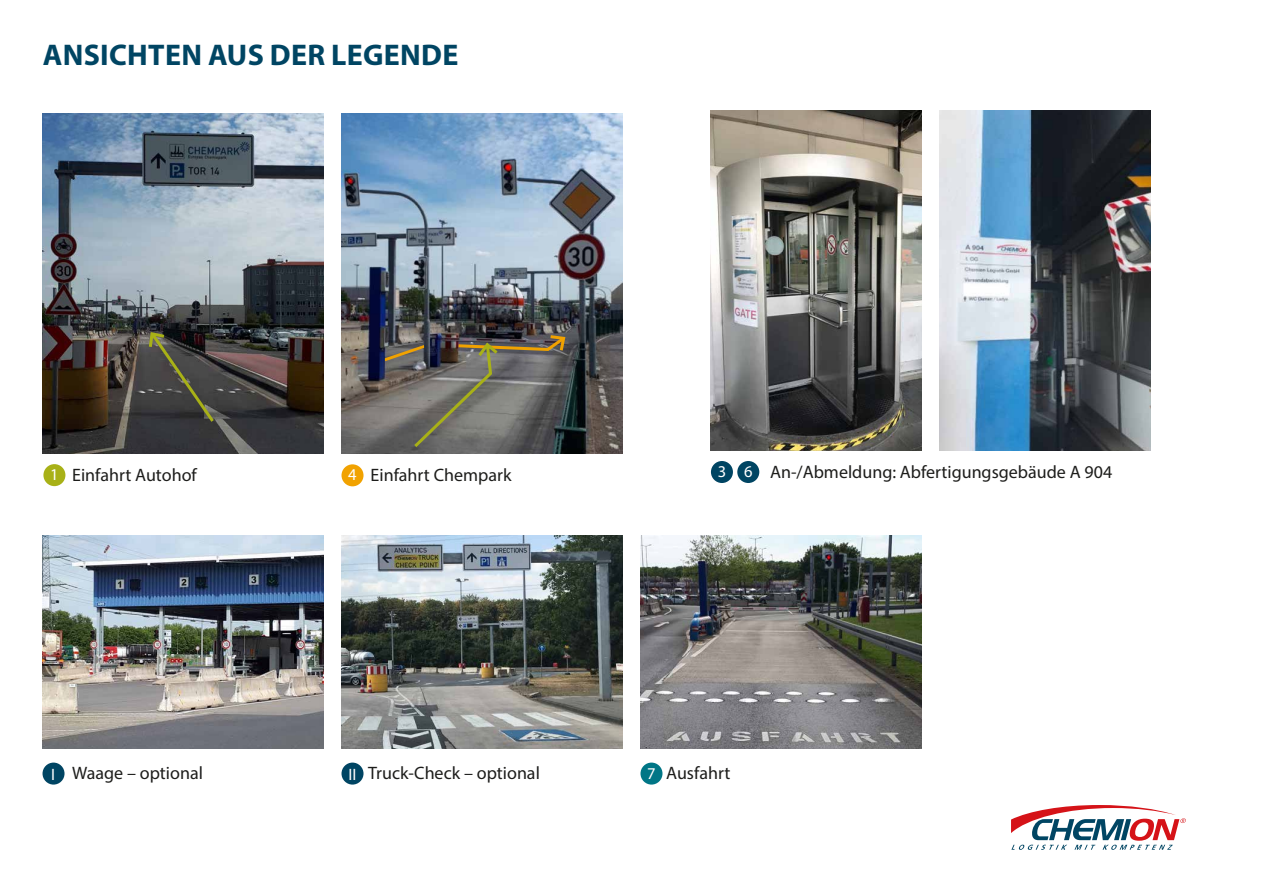
<style>
.page{position:relative;width:1263px;height:893px;background:#fff}
.page>*{position:absolute;margin:0;border:0;box-sizing:border-box;transform-origin:0 0}
.t1{font:700 30px "Myriad Pro";letter-spacing:.01em;color:#004563}
.t2{font:18px "Myriad Pro";color:#1d1d1b}
.t3{font:16.5px "Myriad Pro";color:#fff}
</style>
<div class="page">
<img style="left:43px;top:114px;width:280px;height:340px">
<img style="left:43px;top:536px;width:280px;height:212px">
<img style="left:341px;top:536px;width:281px;height:212px">
<img style="left:640px;top:536px;width:281px;height:212px">
<img style="left:711px;top:111px;width:210px;height:340px">
<img style="left:939px;top:111px;width:211px;height:340px">
<img style="left:341px;top:114px;width:281px;height:340px">
<svg style="left:1011px;top:805px;width:175px;height:45px"></svg>
<div style="left:43px;top:464px;width:22px;height:22px;background:#a8b117;border-radius:50%"></div>
<div style="left:711px;top:461px;width:22px;height:22px;background:#004563;border-radius:50%"></div>
<div style="left:640px;top:763px;width:22px;height:22px;background:#007686;border-radius:50%"></div>
<div style="left:43px;top:763px;width:22px;height:22px;background:#004563;border-radius:50%"></div>
<div style="left:341px;top:763px;width:22px;height:22px;background:#004563;border-radius:50%"></div>
<div style="left:737px;top:461px;width:22px;height:22px;background:#004563;border-radius:50%"></div>
<svg style="left:147px;top:330px;width:70px;height:95px;background:#44443c"></svg>
<svg style="left:385px;top:333px;width:182px;height:117px;background:#6b6862"></svg>
<div style="left:341px;top:464px;width:22px;height:22px;background:#f1a200;border-radius:50%"></div>
<h1 class="t1" style="left:43px;top:35px;width:417px">ANSICHTEN AUS DER LEGENDE</h1>
<p class="t2" style="left:72px;top:464px;width:126px">Einfahrt Autohof</p>
<p class="t2" style="left:371px;top:464px;width:142px">Einfahrt Chempark</p>
<p class="t2" style="left:770px;top:460px;width:344px">An-/Abmeldung: Abfertigungsgebäude A 904</p>
<p class="t3" style="left:50px;top:465px;width:10px">1</p>
<p class="t3" style="left:718px;top:461px;width:10px">3</p>
<p class="t3" style="left:744px;top:461px;width:10px">6</p>
<p class="t3" style="left:348px;top:465px;width:10px">4</p>
<p class="t2" style="left:72px;top:762px;width:132px">Waage – optional</p>
<p class="t2" style="left:368px;top:762px;width:173px">Truck-Check – optional</p>
<p class="t2" style="left:666px;top:762px;width:66px">Ausfahrt</p>
<p class="t3" style="left:51px;top:764px;width:5px">I</p>
<p class="t3" style="left:349px;top:764px;width:9px">II</p>
<p class="t3" style="left:647px;top:763px;width:10px">7</p>
</div>
